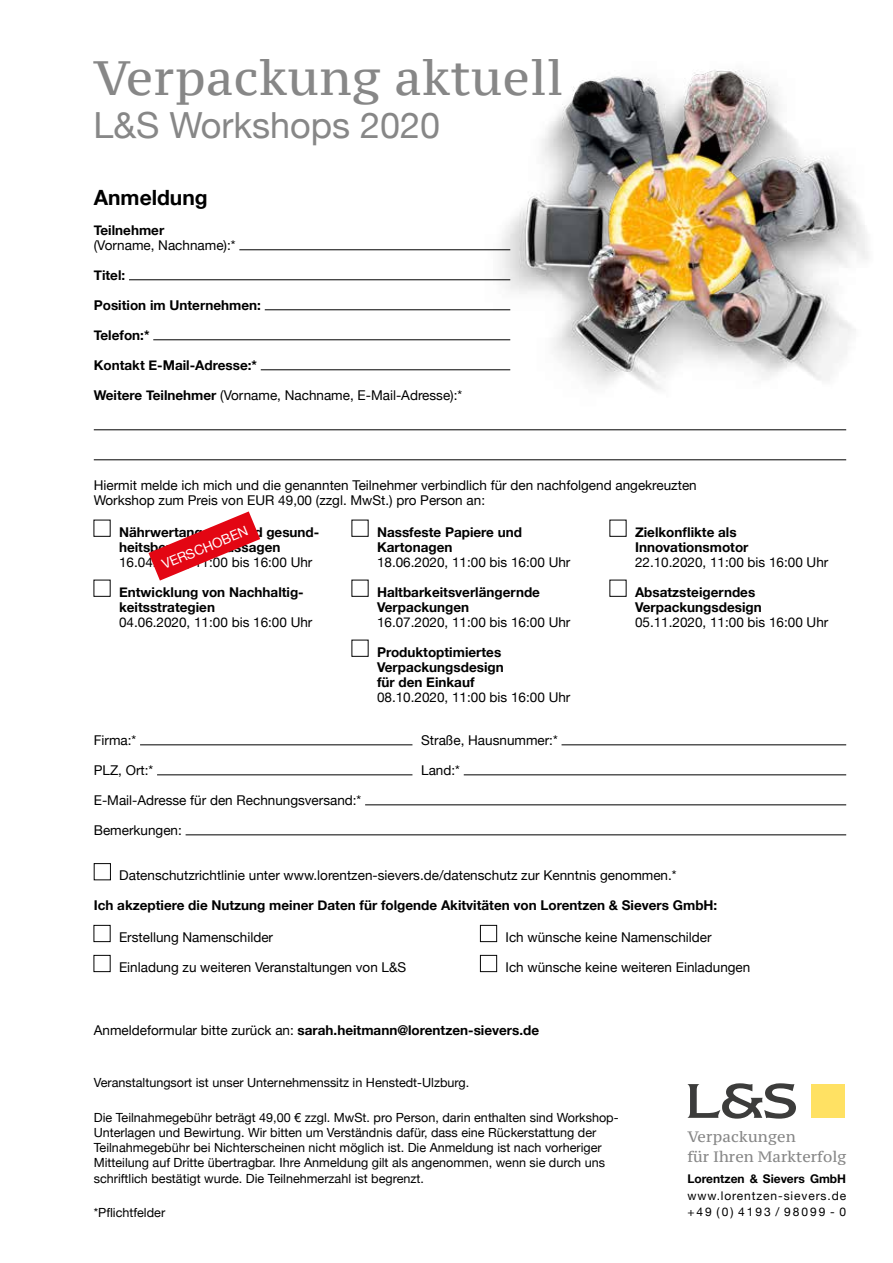
<style>
.page{position:relative;width:893px;height:1263px;background:#fff}
.page>*{position:absolute;margin:0;border:0;box-sizing:border-box;transform-origin:0 0}
.t1{font:48px "PT Serif Caption";letter-spacing:.01em;color:#878787}
.t2{font:36px "Helvetica Neue";color:#878787}
.t3{font:700 21px "Helvetica Neue";color:#000}
.t4{font:15px/19.5px "PT Serif Caption";color:#878787}
.t5{font:13.5px/15px "Helvetica Neue";color:#000}
.t6{font:700 13.5px/15px "Helvetica Neue";color:#000}
.t7{font:13.5px "Helvetica Neue";color:#fff}
.t8{font:12.6px/15.3px "Helvetica Neue";color:#000}
.t9{font:12px/16.5px "Helvetica Neue";letter-spacing:.075em;color:#000}
.t10{font:700 12px "Helvetica Neue";color:#000}
.s1{font-weight:700}
.s2{font-weight:400}
</style>
<div class="page">
<hr style="left:239px;top:249px;width:271px;height:1px;background:#000">
<hr style="left:129px;top:279px;width:381px;height:1px;background:#000">
<hr style="left:265px;top:309px;width:245px;height:1px;background:#000">
<hr style="left:153px;top:339px;width:357px;height:1px;background:#000">
<hr style="left:261px;top:369px;width:249px;height:1px;background:#000">
<hr style="left:94px;top:429px;width:752px;height:1px;background:#000">
<hr style="left:94px;top:459px;width:752px;height:1px;background:#000">
<hr style="left:140px;top:744px;width:272px;height:1px;background:#000">
<hr style="left:561px;top:744px;width:285px;height:1px;background:#000">
<hr style="left:157px;top:774px;width:255px;height:1px;background:#000">
<hr style="left:464px;top:774px;width:382px;height:1px;background:#000">
<hr style="left:365px;top:804px;width:481px;height:1px;background:#000">
<hr style="left:186px;top:834px;width:660px;height:1px;background:#000">
<div style="left:94px;top:863px;width:17px;height:17px;border:1px solid #000"></div>
<div style="left:812px;top:1084px;width:33px;height:34px;background:#ffe163"></div>
<svg style="left:687px;top:1083px;width:109px;height:36px"></svg>
<img style="left:468px;top:70px;width:400px;height:320px">
<div style="left:94px;top:925px;width:17px;height:17px;border:1px solid #000"></div>
<div style="left:94px;top:955px;width:17px;height:17px;border:1px solid #000"></div>
<div style="left:480px;top:925px;width:17px;height:17px;border:1px solid #000"></div>
<div style="left:480px;top:955px;width:17px;height:17px;border:1px solid #000"></div>
<svg style="left:148px;top:511px;width:112px;height:69px"></svg>
<h1 class="t1" style="left:94px;top:47px;width:471px">Verpackung aktuell</h1>
<h2 class="t2" style="left:94px;top:99px;width:348px">L&amp;S Workshops 2020</h2>
<h3 class="t3" style="left:94px;top:181px;width:115px">Anmeldung</h3>
<p class="t6" style="left:94px;top:223px;width:72px">Teilnehmer</p>
<p class="t5" style="left:94px;top:239px;width:143px">(Vorname, Nachname):*</p>
<p class="t6" style="left:94px;top:268px;width:33px">Titel:</p>
<p class="t6" style="left:94px;top:298px;width:169px">Position im Unternehmen:</p>
<p class="t6" style="left:94px;top:328px;width:57px">Telefon:*</p>
<p class="t6" style="left:94px;top:358px;width:165px">Kontakt E-Mail-Adresse:*</p>
<p class="t5" style="left:94px;top:389px;width:370px"><span class="s1">Weitere Teilnehmer</span> (Vorname, Nachname, E-Mail-Adresse):*</p>
<p class="t5" style="left:94px;top:479px;width:604px">Hiermit melde ich mich und die genannten Teilnehmer verbindlich für den nachfolgend angekreuzten<br>Workshop zum Preis von EUR 49,00 (zzgl. MwSt.) pro Person an:</p>
<p class="t7" style="left:159px;top:556px;width:93px;rotate:-23deg">VERSCHOBEN</p>
<p class="t6" style="left:119px;top:525px;width:202px">Nährwertangaben und gesund&shy;heitsbezogene Aussagen</p>
<p class="t5" style="left:119px;top:555px;width:195px">16.04.2020, 11:00 bis 16:00 Uhr</p>
<p class="t6" style="left:119px;top:585px;width:186px">Entwicklung von Nachhaltig&shy;keitsstrategien</p>
<p class="t5" style="left:119px;top:615px;width:195px">04.06.2020, 11:00 bis 16:00 Uhr</p>
<p class="t6" style="left:377px;top:525px;width:147px">Nassfeste Papiere und<br>Kartonagen</p>
<p class="t5" style="left:377px;top:555px;width:195px">18.06.2020, 11:00 bis 16:00 Uhr</p>
<p class="t6" style="left:377px;top:585px;width:164px">Haltbarkeitsverlängernde<br>Verpackungen</p>
<p class="t5" style="left:377px;top:615px;width:195px">16.07.2020, 11:00 bis 16:00 Uhr</p>
<p class="t6" style="left:377px;top:645px;width:128px">Produktoptimiertes<br>Verpackungsdesign für den Einkauf</p>
<p class="t5" style="left:377px;top:690px;width:195px">08.10.2020, 11:00 bis 16:00 Uhr</p>
<p class="t6" style="left:635px;top:525px;width:115px">Zielkonflikte als<br>Innovationsmotor</p>
<p class="t5" style="left:635px;top:555px;width:195px">22.10.2020, 11:00 bis 16:00 Uhr</p>
<p class="t6" style="left:635px;top:585px;width:128px">Absatzsteigerndes<br>Verpackungsdesign</p>
<p class="t5" style="left:635px;top:615px;width:195px">05.11.2020, 11:00 bis 16:00 Uhr</p>
<p class="t5" style="left:94px;top:734px;width:44px">Firma:*</p>
<p class="t5" style="left:421px;top:734px;width:138px">Straße, Hausnummer:*</p>
<p class="t5" style="left:94px;top:764px;width:61px">PLZ, Ort:*</p>
<p class="t5" style="left:421px;top:764px;width:40px">Land:*</p>
<p class="t5" style="left:94px;top:794px;width:269px">E-Mail-Adresse für den Rechnungsversand:*</p>
<p class="t5" style="left:94px;top:824px;width:90px">Bemerkungen:</p>
<p class="t5" style="left:119px;top:869px;width:559px">Datenschutzrichtlinie unter www.lorentzen-sievers.de/datenschutz zur Kenntnis genommen.*</p>
<p class="t6" style="left:94px;top:898px;width:625px">Ich akzeptiere die Nutzung meiner Daten für folgende Akitvitäten von Lorentzen &amp; Sievers GmbH:</p>
<p class="t5" style="left:119px;top:930px;width:156px">Erstellung Namenschilder</p>
<p class="t5" style="left:119px;top:960px;width:289px">Einladung zu weiteren Veranstaltungen von L&amp;S</p>
<p class="t5" style="left:506px;top:930px;width:208px">Ich wünsche keine Namenschilder</p>
<p class="t5" style="left:506px;top:960px;width:246px">Ich wünsche keine weiteren Einladungen</p>
<p class="t6" style="left:94px;top:1023px;width:447px"><span class="s2">Anmeldeformular bitte zurück an:</span> sarah.heitmann@lorentzen-sievers.de</p>
<p class="t8" style="left:94px;top:1076px;width:377px">Veranstaltungsort ist unser Unternehmenssitz in Henstedt-Ulzburg.</p>
<p class="t8" style="left:94px;top:1110px;width:526px">Die Teilnahmegebühr beträgt 49,00 € zzgl. MwSt. pro Person, darin enthalten sind Workshop-Unterlagen und Bewirtung. Wir bitten um Verständnis dafür, dass eine Rückerstattung der Teilnahmegebühr bei Nichterscheinen nicht möglich ist. Die Anmeldung ist nach vorheriger Mitteilung auf Dritte übertragbar. Ihre Anmeldung gilt als angenommen, wenn sie durch uns schriftlich bestätigt wurde. Die Teilnehmerzahl ist begrenzt.</p>
<p class="t8" style="left:94px;top:1206px;width:73px">*Pflichtfelder</p>
<p class="t4" style="left:687px;top:1127px;width:160px">Verpackungen<br>für Ihren Markterfolg</p>
<p class="t10" style="left:687px;top:1169px;width:160px">Lorentzen &amp; Sievers GmbH</p>
<p class="t9" style="left:687px;top:1188px;width:160px">www.lorentzen-sievers.de +49 (0) 4193 / 98099 - 0</p>
</div>
